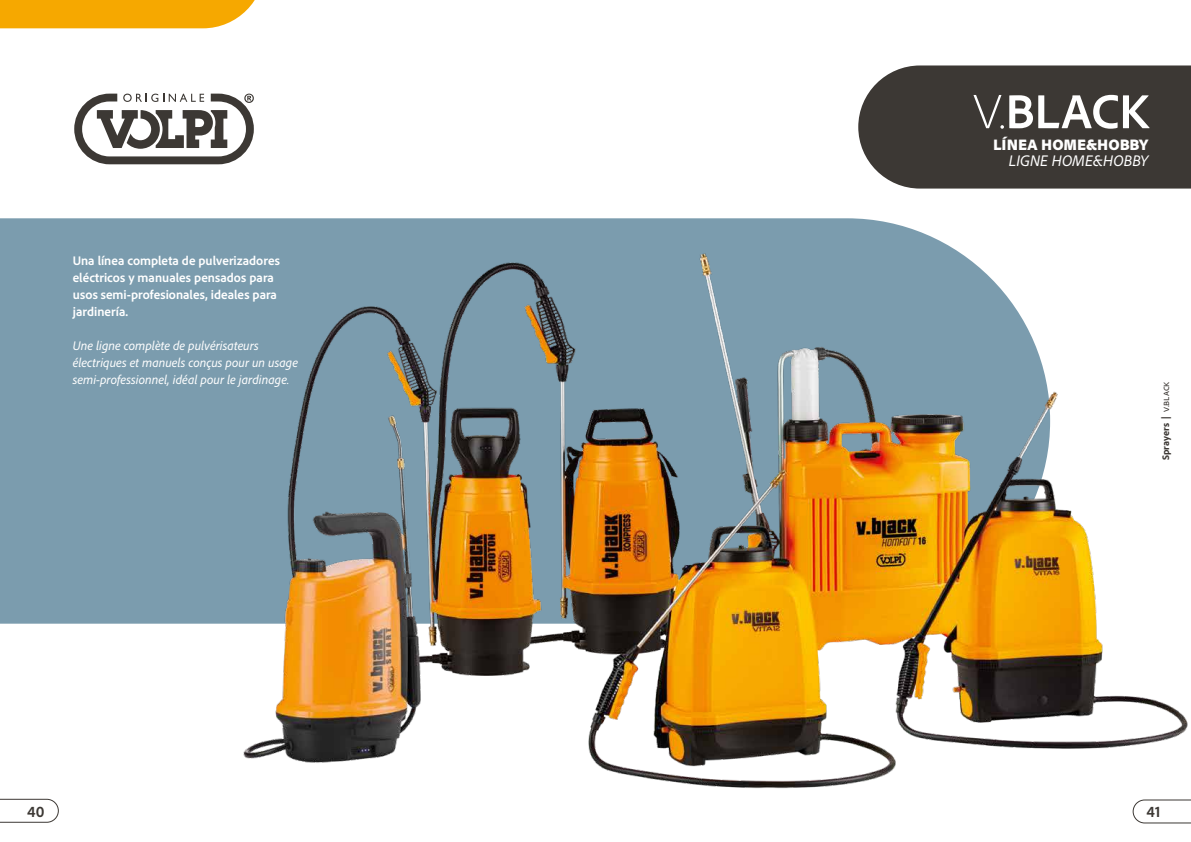
<style>
.page{position:relative;width:1191px;height:842px;background:#fff}
.page>*{position:absolute;margin:0;border:0;box-sizing:border-box;transform-origin:0 0}
.t1{font:700 50px "Adobe Clean";color:#fff}
.t2{font:900 16px "Adobe Clean";letter-spacing:-.005em;color:#fff}
.t3{font:italic 16px "Adobe Clean";color:#fff}
.t4{font:700 16px "Adobe Clean";color:#3c3834}
.t5{font:italic 13px/17px "Adobe Clean";color:#fff}
.t6{font:700 13px/17px "Adobe Clean";color:#fff}
.t7{font:800 10px "Adobe Clean";color:#3c3834}
.s1{font-weight:300}
.s2{font-weight:400}
</style>
<div class="page">
<div style="left:858px;top:65px;width:333px;height:124px;background:#3c3834"></div>
<div style="left:0;top:218px;width:936px;height:406px;background:#7b9cae"></div>
<svg style="left:0;top:798px;width:59px;height:25px"></svg>
<svg style="left:74px;top:94px;width:180px;height:70px"></svg>
<svg style="left:1132px;top:800px;width:59px;height:24px"></svg>
<div style="left:0;top:0;width:255px;height:28px;background:#f6a800"></div>
<img style="left:230px;top:239px;width:961px;height:561px">
<p class="t6" style="left:73px;top:251px;width:209px">Una línea completa de pulverizadores eléctricos y manuales pensados para usos semi-profesionales, ideales para jardinería.</p>
<p class="t5" style="left:73px;top:336px;width:227px">Une ligne complète de pulvérisateurs électriques et manuels conçus pour un usage semi-professionnel, idéal pour le jardinage.</p>
<p class="t4" style="left:27px;top:801px;width:19px">40</p>
<h1 class="t1" style="left:973px;top:79px;width:177px"><span class="s1">V.</span>BLACK</h1>
<p class="t2" style="left:993px;top:134px;width:157px">LÍNEA HOME&amp;HOBBY</p>
<p class="t3" style="left:1009px;top:151px;width:141px">LIGNE HOME&amp;HOBBY</p>
<p class="t7" style="left:1159px;top:460px;width:80px;rotate:-90deg">Sprayers | <span class="s2">v.black</span></p>
<p class="t4" style="left:1146px;top:801px;width:15px">41</p>
</div>
